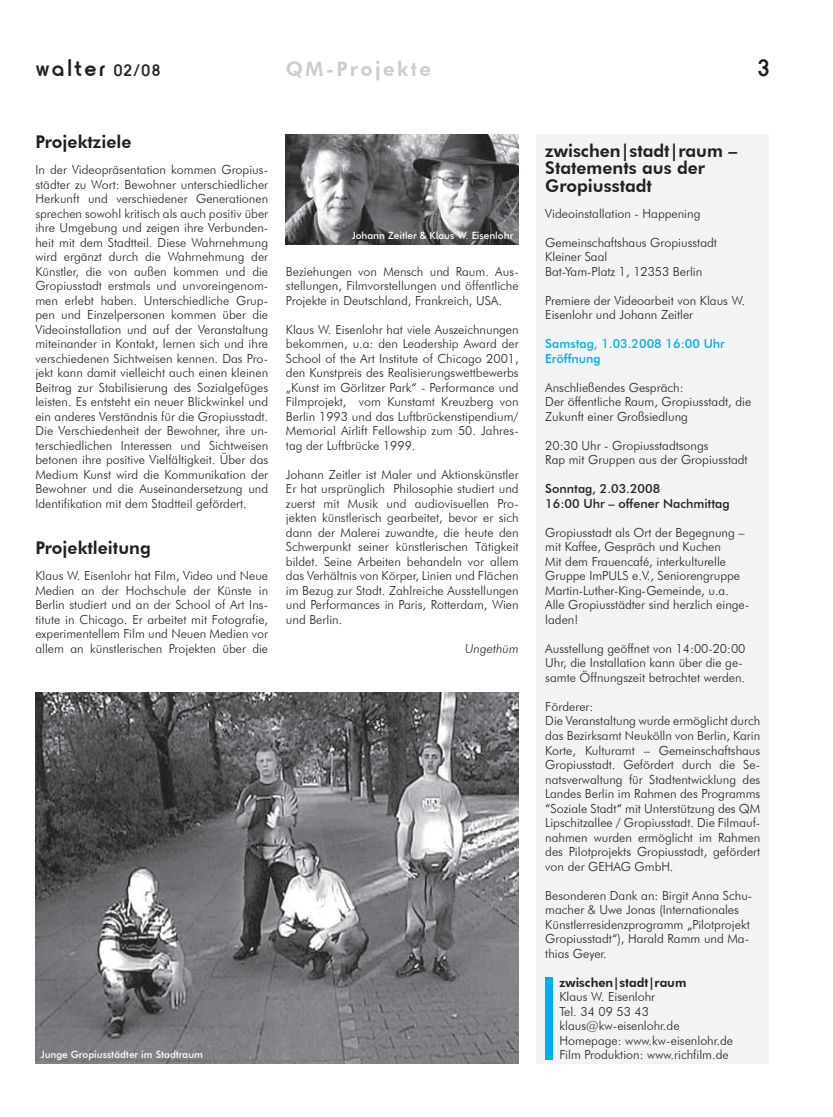
<style>
.page{position:relative;width:833px;height:1117px;background:#fff}
.page>*{position:absolute;margin:0;border:0;box-sizing:border-box;transform-origin:0 0}
.t1{font:500 25px "Horatio D";letter-spacing:.1em;color:#231f20}
.t2{font:800 20px "Futura BT";letter-spacing:.125em;color:#cbccce}
.t3{font:800 17.5px/17.5px "Futura BT";color:#231f20}
.t4{font:300 12.5px/14.5px "Futura BT";color:#231f20}
.t5{font:500 12.5px/14.5px "Futura BT";color:#231f20}
.t6{font:500 12.5px/14.5px "Futura BT";color:#00aeef}
.t7{font:800 12.5px "Futura BT";color:#231f20}
.t8{font:italic 300 12.5px "Futura BT";color:#231f20}
.t9{font:500 10px "Futura BT";color:#fff}
.s1{font-size:17.5px}
</style>
<div class="page">
<div style="left:536px;top:135px;width:233px;height:928px;background:#f2f3f4"></div>
<img style="left:286px;top:135px;width:233px;height:109px">
<img style="left:36px;top:692px;width:483px;height:371px">
<div style="left:545px;top:976px;width:7px;height:83px;background:#00aeef"></div>
<h1 class="t1" style="left:35px;top:52px;width:126px">walter <span class="s1">02/08</span></h1>
<h2 class="t2" style="left:286px;top:57px;width:147px">QM-Projekte</h2>
<h1 class="t1" style="left:758px;top:52px;width:13px">3</h1>
<h3 class="t3" style="left:35px;top:133px;width:97px">Projektziele</h3>
<p class="t4" style="left:35px;top:162px;width:234px;text-align:justify">In der Videopräsentation kommen Gropius&shy;städter zu Wort: Bewohner unterschiedlicher Herkunft und verschiedener Generationen sprechen sowohl kritisch als auch positiv über ihre Umgebung und zeigen ihre Verbunden&shy;heit mit dem Stadtteil. Diese Wahrnehmung wird ergänzt durch die Wahrnehmung der Künstler, die von außen kommen und die Gropiusstadt erstmals und unvoreingenom&shy;men erlebt haben. Unterschiedliche Grup&shy;pen und Einzelpersonen kommen über die Videoinstallation und auf der Veranstaltung miteinander in Kontakt, lernen sich und ihre verschiedenen Sichtweisen kennen. Das Pro&shy;jekt kann damit vielleicht auch einen kleinen Beitrag zur Stabilisierung des Sozialgefüges leisten. Es entsteht ein neuer Blickwinkel und ein anderes Verständnis für die Gropiusstadt.<br>Die Verschiedenheit der Bewohner, ihre un&shy;terschiedlichen Interessen und Sichtweisen betonen ihre positive Vielfältigkeit. Über das Medium Kunst wird die Kommunikation der Bewohner und die Auseinandersetzung und Identifikation mit dem Stadtteil gefördert.</p>
<h3 class="t3" style="left:35px;top:539px;width:117px">Projektleitung</h3>
<p class="t4" style="left:35px;top:568px;width:234px;text-align:justify">Klaus W. Eisenlohr hat Film, Video und Neue Medien an der Hochschule der Künste in Berlin studiert und an der School of Art Ins&shy;titute in Chicago. Er arbeitet mit Fotografie, experimentellem Film und Neuen Medien vor allem an künstlerischen Projekten über die</p>
<p class="t9" style="left:352px;top:229px;width:163px">Johann Zeitler &amp; Klaus W. Eisenlohr</p>
<p class="t4" style="left:286px;top:264px;width:234px;text-align:justify">Beziehungen von Mensch und Raum. Aus&shy;stellungen, Filmvorstellungen und öffentliche Projekte in Deutschland, Frankreich, USA.</p>
<p class="t4" style="left:286px;top:322px;width:234px;text-align:justify">Klaus W. Eisenlohr hat viele Auszeichnungen bekommen, u.a: den Leadership Award der School of the Art Institute of Chicago 2001, den Kunstpreis des Realisierungswettbewerbs „Kunst im Görlitzer Park“ - Performance und Filmprojekt, vom Kunstamt Kreuzberg von Berlin 1993 und das Luftbrückenstipendium/ Memorial Airlift Fellowship zum 50. Jahres&shy;tag der Luftbrücke 1999.</p>
<p class="t4" style="left:286px;top:467px;width:234px;text-align:justify">Johann Zeitler ist Maler und Aktionskünstler Er hat ursprünglich Philosophie studiert und zuerst mit Musik und audiovisuellen Pro&shy;jekten künstlerisch gearbeitet, bevor er sich dann der Malerei zuwandte, die heute den Schwerpunkt seiner künstlerischen Tätigkeit bildet. Seine Arbeiten behandeln vor allem das Verhältnis von Körper, Linien und Flächen im Bezug zur Stadt. Zahlreiche Ausstellungen und Performances in Paris, Rotterdam, Wien und Berlin.</p>
<p class="t8" style="left:465px;top:640px;width:55px">Ungethüm</p>
<h3 class="t3" style="left:545px;top:142px;width:193px">zwischen|stadt|raum –<br>Statements aus der<br>Gropiusstadt</h3>
<p class="t4" style="left:545px;top:206px;width:157px">Videoinstallation - Happening</p>
<p class="t4" style="left:545px;top:235px;width:173px">Gemeinschaftshaus Gropiusstadt<br>Kleiner Saal<br>Bat-Yam-Platz 1, 12353 Berlin</p>
<p class="t4" style="left:545px;top:293px;width:201px">Premiere der Videoarbeit von Klaus W.<br>Eisenlohr und Johann Zeitler</p>
<p class="t6" style="left:545px;top:336px;width:181px">Samstag, 1.03.2008 16:00 Uhr<br>Eröffnung</p>
<p class="t4" style="left:545px;top:380px;width:207px">Anschließendes Gespräch:<br>Der öffentliche Raum, Gropiusstadt, die<br>Zukunft einer Großsiedlung</p>
<p class="t4" style="left:545px;top:438px;width:204px">20:30 Uhr - Gropiusstadtsongs<br>Rap mit Gruppen aus der Gropiusstadt</p>
<p class="t5" style="left:545px;top:481px;width:186px">Sonntag, 2.03.2008<br>16:00 Uhr – offener Nachmittag</p>
<p class="t4" style="left:545px;top:525px;width:206px">Gropiusstadt als Ort der Begegnung – mit Kaffee, Gespräch und Kuchen<br>Mit dem Frauencafé, interkulturelle<br>Gruppe ImPULS e.V., Seniorengruppe<br>Martin-Luther-King-Gemeinde, u.a.<br>Alle Gropiusstädter sind herzlich einge&shy;laden!</p>
<p class="t4" style="left:545px;top:641px;width:202px">Ausstellung geöffnet von 14:00-20:00<br>Uhr, die Installation kann über die ge&shy;samte Öffnungszeit betrachtet werden.</p>
<p class="t4" style="left:545px;top:699px;width:216px">Förderer:<br>Die Veranstaltung wurde ermöglicht durch das Bezirksamt Neukölln von Berlin, Karin Korte, Kulturamt – Gemeinschaftshaus Gropiusstadt. Gefördert durch die Se&shy;natsverwaltung für Stadtentwicklung des Landes Berlin im Rahmen des Programms “Soziale Stadt“ mit Unterstützung des QM Lipschitzallee / Gropiusstadt. Die Filmauf&shy;nahmen wurden ermöglicht im Rahmen des Pilotprojekts Gropiusstadt, gefördert von der GEHAG GmbH.</p>
<p class="t4" style="left:545px;top:887px;width:208px">Besonderen Dank an: Birgit Anna Schu&shy;macher &amp; Uwe Jonas (Internationales Künstlerresidenzprogramm „Pilotprojekt Gropiusstadt“), Harald Ramm und Ma&shy;thias Geyer.</p>
<p class="t7" style="left:559px;top:974px;width:128px">zwischen|stadt|raum</p>
<p class="t4" style="left:559px;top:989px;width:175px">Klaus W. Eisenlohr<br>Tel. 34 09 53 43 klaus@kw-eisenlohr.de<br>Homepage: www.kw-eisenlohr.de</p>
<p class="t9" style="left:41px;top:1048px;width:164px">Junge Gropiusstädter im Stadtraum</p>
<p class="t4" style="left:559px;top:1047px;width:171px">Film Produktion: www.richfilm.de</p>
</div>
